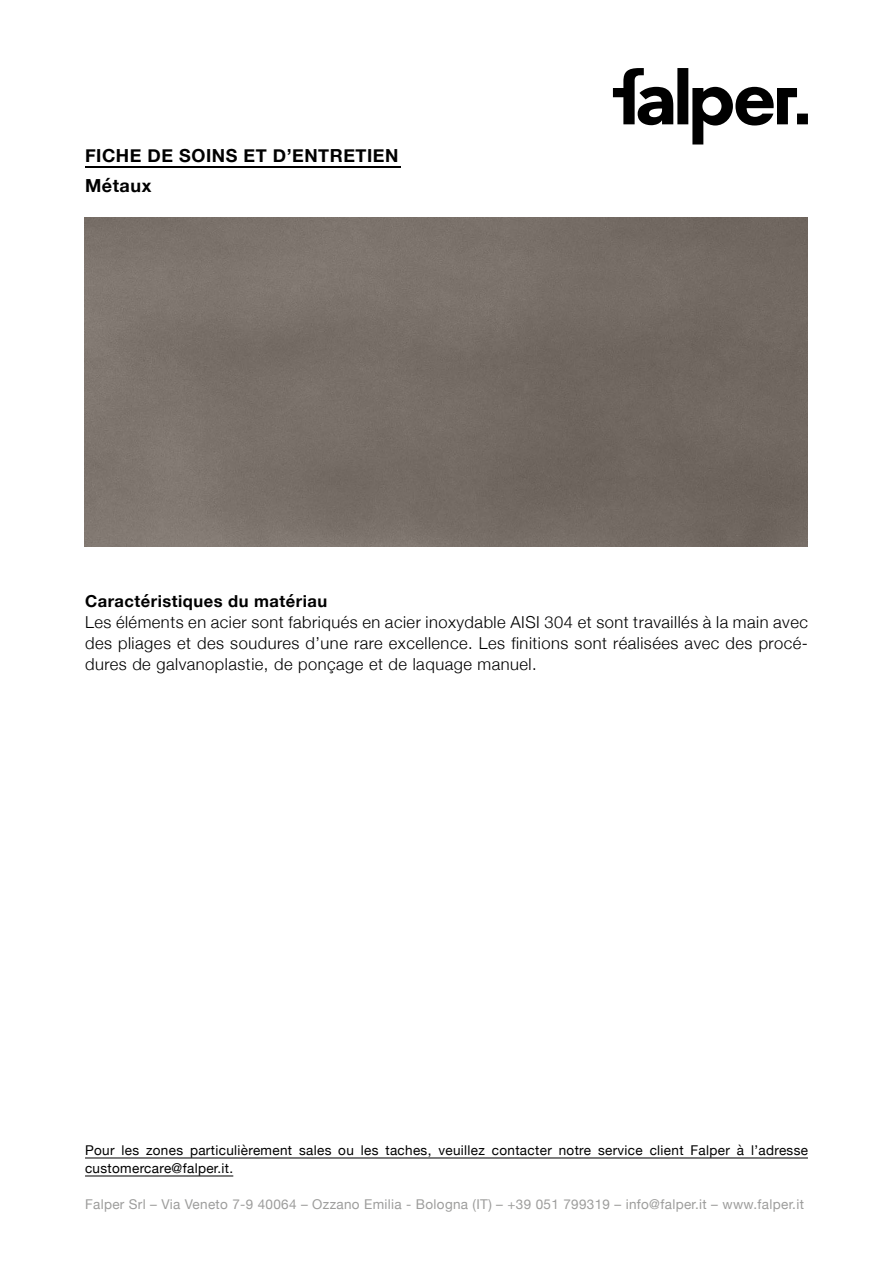
<style>
.page{position:relative;width:893px;height:1263px;background:#fff}
.page>*{position:absolute;margin:0;border:0;box-sizing:border-box;transform-origin:0 0}
.t1{font:700 18px/30px "Helvetica Neue";letter-spacing:.03em;color:#000}
.t2{font:300 16.5px/21px "Helvetica Neue";letter-spacing:.03em;color:#000;text-align:justify}
.t3{font:700 16.5px "Helvetica Neue";letter-spacing:.03em;color:#000}
.t4{font:13.5px/18px "Helvetica Neue";letter-spacing:.025em;color:#000}
.t5{font:13.5px "Helvetica Neue";letter-spacing:.025em;color:#9d9d9c}
</style>
<div class="page">
<svg style="left:613px;top:68px;width:195px;height:76px"></svg>
<img style="left:84px;top:217px;width:724px;height:329px">
<hr style="left:85px;top:166px;width:315px;height:1px;background:#000">
<hr style="left:85px;top:1158px;width:723px;height:1px;background:#000">
<hr style="left:85px;top:1176px;width:148px;height:1px;background:#000">
<p class="t1" style="left:85px;top:141px;width:315px">FICHE DE SOINS ET D’ENTRETIEN<br>Métaux</p>
<p class="t3" style="left:85px;top:588px;width:244px">Caractéristiques du matériau</p>
<p class="t2" style="left:85px;top:611px;width:724px">Les éléments en acier sont fabriqués en acier inoxydable AISI 304 et sont travaillés à la main avec des pliages et des soudures d’une rare excellence. Les finitions sont réalisées avec des procé&shy;dures de galvanoplastie, de ponçage et de laquage manuel.</p>
<p class="t4" style="left:85px;top:1142px;width:724px">Pour les zones particulièrement sales ou les taches, veuillez contacter notre service client Falper à l’adresse customercare@falper.it.</p>
<p class="t5" style="left:85px;top:1194px;width:720px">Falper Srl – Via Veneto 7-9 40064 – Ozzano Emilia - Bologna (IT) – +39 051 799319 – info@falper.it – www.falper.it</p>
</div>
